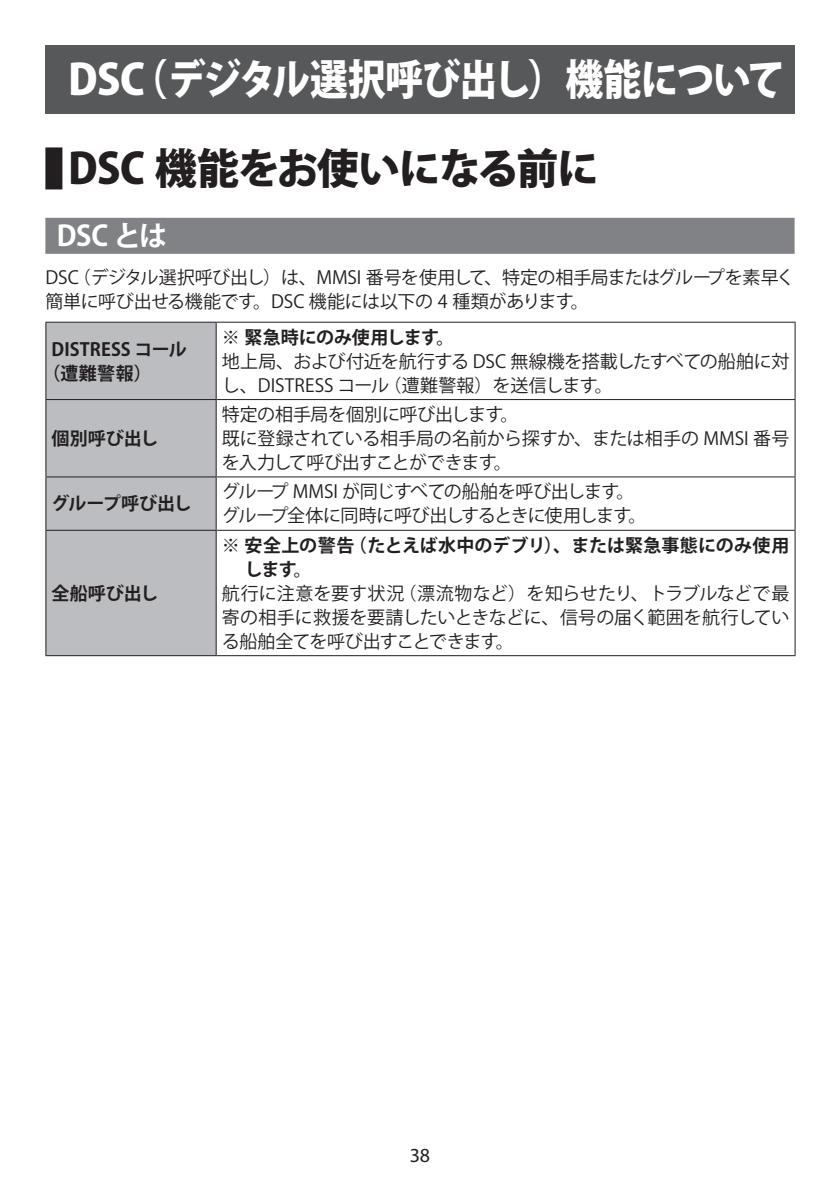
<style>
.page{position:relative;width:840px;height:1191px;background:#fff}
.page>*{position:absolute;margin:0;border:0;box-sizing:border-box;transform-origin:0 0}
.t1{font:800 42px "Koz Go Pro";letter-spacing:-.03em;color:#fff}
.t2{font:800 42px "Koz Go Pro";letter-spacing:-.04em;color:#231f20}
.t3{font:700 28px "Koz Go Std";color:#fff}
.t4{font:20px "Myriad Pro";color:#231f20}
.t5{font:18px/24px "Koz Go Std";letter-spacing:-.025em;color:#231f20}
.t6{font:700 18px/24px "Koz Go Std";letter-spacing:.005em;color:#231f20}
.t7{font:700 18px "Koz Go Std";letter-spacing:-.02em;color:#231f20}
</style>
<div class="page">
<div style="left:45px;top:147px;width:17px;height:42px;background:#231f20"></div>
<div style="left:45px;top:218px;width:749px;height:36px;background:#808285"></div>
<svg style="left:46px;top:323px;width:169px;height:332px;fill:#bcbdc0"></svg>
<hr style="left:45px;top:322px;width:171px;height:1px;background:#231f20">
<hr style="left:45px;top:323px;width:1px;height:76px;background:#231f20">
<hr style="left:216px;top:322px;width:579px;height:1px;background:#231f20">
<hr style="left:215px;top:323px;width:1px;height:76px;background:#231f20">
<hr style="left:794px;top:323px;width:1px;height:76px;background:#231f20">
<hr style="left:45px;top:399px;width:171px;height:1px;background:#231f20">
<hr style="left:45px;top:400px;width:1px;height:76px;background:#231f20">
<hr style="left:216px;top:399px;width:579px;height:1px;background:#231f20">
<hr style="left:215px;top:400px;width:1px;height:76px;background:#231f20">
<hr style="left:794px;top:400px;width:1px;height:76px;background:#231f20">
<hr style="left:45px;top:476px;width:171px;height:1px;background:#231f20">
<hr style="left:45px;top:477px;width:1px;height:53px;background:#231f20">
<hr style="left:216px;top:476px;width:579px;height:1px;background:#231f20">
<hr style="left:215px;top:477px;width:1px;height:53px;background:#231f20">
<hr style="left:794px;top:477px;width:1px;height:53px;background:#231f20">
<hr style="left:45px;top:530px;width:171px;height:1px;background:#231f20">
<hr style="left:45px;top:531px;width:1px;height:124px;background:#231f20">
<hr style="left:216px;top:530px;width:579px;height:1px;background:#231f20">
<hr style="left:215px;top:531px;width:1px;height:124px;background:#231f20">
<hr style="left:794px;top:531px;width:1px;height:124px;background:#231f20">
<hr style="left:45px;top:655px;width:171px;height:1px;background:#231f20">
<hr style="left:216px;top:655px;width:579px;height:1px;background:#231f20">
<div style="left:45px;top:45px;width:749px;height:68px;background:#57585a"></div>
<h1 class="t1" style="left:68px;top:52px;width:718px">DSC（デジタル選択呼び出し）機能について</h1>
<h1 class="t2" style="left:68px;top:142px;width:532px">DSC 機能をお使いになる前に</h1>
<h2 class="t3" style="left:57px;top:217px;width:112px">DSC とは</h2>
<p class="t5" style="left:45px;top:266px;width:750px">DSC（デジタル選択呼び出し）は、MMSI 番号を使用して、特定の相手局またはグループを素早く簡単に呼び出せる機能です。DSC 機能には以下の 4 種類があります。</p>
<p class="t6" style="left:43px;top:338px;width:146px;text-indent:9px">DISTRESS コール（遭難警報）</p>
<p class="t6" style="left:222px;top:326px;width:234px">※ 緊急時にのみ使用します。</p>
<p class="t5" style="left:222px;top:350px;width:568px">地上局、および付近を航行する DSC 無線機を搭載したすべての船舶に対し、DISTRESS コール（遭難警報）を送信します。</p>
<p class="t6" style="left:52px;top:427px;width:108px">個別呼び出し</p>
<p class="t5" style="left:222px;top:403px;width:568px">特定の相手局を個別に呼び出します。<br>既に登録されている相手局の名前から探すか、または相手の MMSI 番号を入力して呼び出すことができます。</p>
<p class="t7" style="left:52px;top:492px;width:141px">グループ呼び出し</p>
<p class="t5" style="left:222px;top:480px;width:426px">グループ MMSI が同じすべての船舶を呼び出します。グループ全体に同時に呼び出しするときに使用します。</p>
<p class="t6" style="left:52px;top:582px;width:108px">全船呼び出し</p>
<p class="t6" style="left:244px;top:534px;width:546px;text-indent:-23px">※ 安全上の警告（たとえば水中のデブリ）、または緊急事態にのみ使用します。</p>
<p class="t5" style="left:222px;top:582px;width:568px;text-align:justify">航行に注意を要す状況（漂流物など）を知らせたり、トラブルなどで最寄の相手に救援を要請したいときなどに、信号の届く範囲を航行している船舶全てを呼び出すことできます。</p>
<p class="t4" style="left:409px;top:1143px;width:22px">38</p>
</div>
